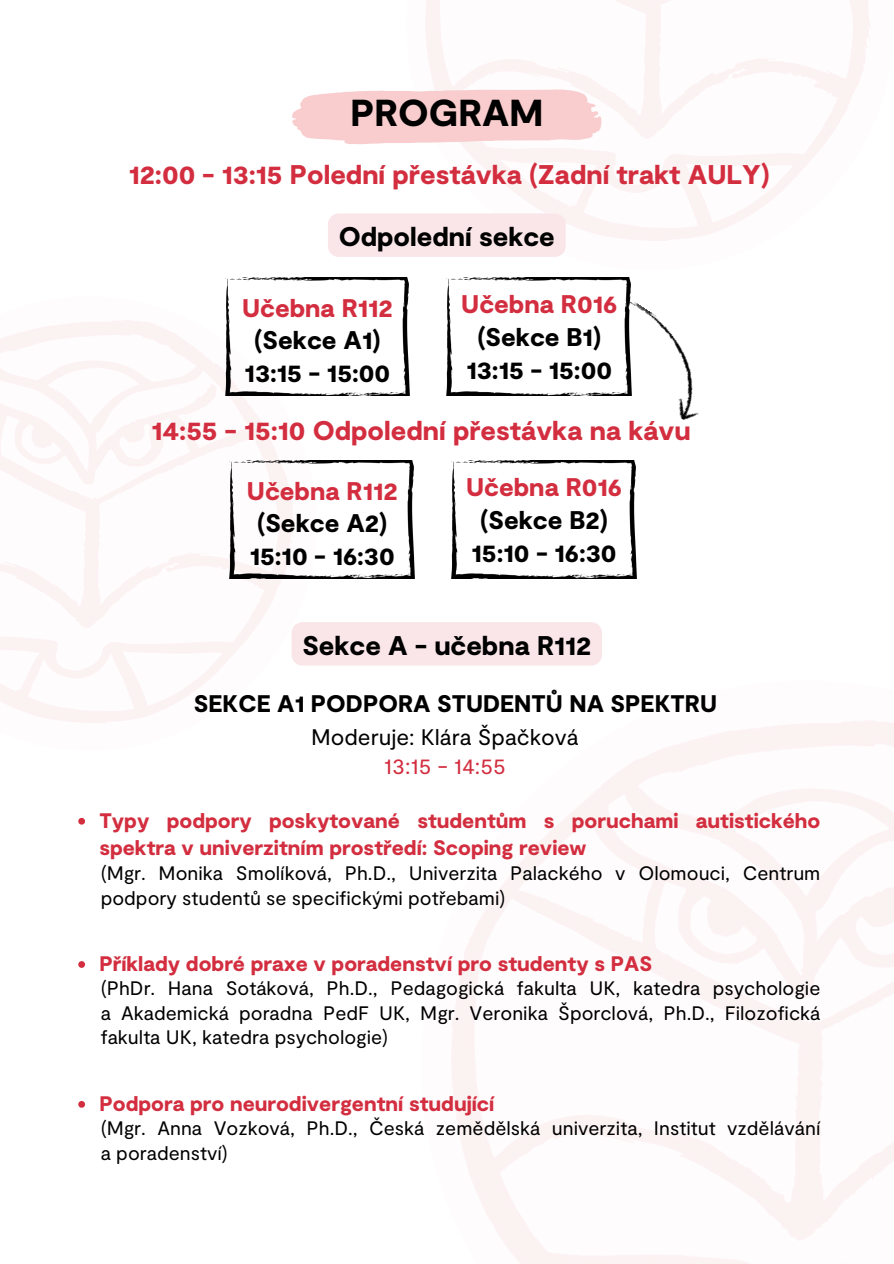
<style>
.page{position:relative;width:894px;height:1264px;background:#fff}
.page>*{position:absolute;margin:0;border:0;box-sizing:border-box;transform-origin:0 0}
.t1{font:900 37.5px "Moderat";color:#000}
.t2{font:900 27px "Moderat";color:#d32e3f}
.t3{font:900 27px "Moderat";color:#000}
.t4{font:900 25.5px/32.7px "Moderat";color:#000;text-align:center}
.t5{font:900 24px "Moderat";color:#000}
.t6{font:22.5px/29.2px "Moderat";color:#000;text-align:center}
.t7{font:900 21px/27px "Moderat";color:#d32e3f}
.t8{font:19.5px/24.8px "Moderat";color:#000}
.s1{color:#d32e3f}
</style>
<div class="page">
<img style="left:0;top:320px;width:309px;height:403px">
<svg style="left:292px;top:89px;width:309px;height:55px;background:#f9d3d4"></svg>
<img style="left:225px;top:277px;width:184px;height:119px">
<img style="left:631px;top:302px;width:68px;height:118px">
<div style="left:328px;top:213px;width:237px;height:44px;background:#fae6e8"></div>
<div style="left:291px;top:622px;width:311px;height:43px;background:#fae6e8"></div>
<svg style="left:78px;top:817px;width:7px;height:7px"></svg>
<svg style="left:78px;top:961px;width:7px;height:6px"></svg>
<svg style="left:78px;top:1101px;width:7px;height:6px"></svg>
<img style="left:446px;top:277px;width:185px;height:119px">
<img style="left:230px;top:460px;width:184px;height:118px">
<img style="left:451px;top:460px;width:185px;height:118px">
<p class="t1" style="left:350px;top:88px;width:194px">PROGRAM</p>
<h2 class="t2" style="left:129px;top:157px;width:642px">12:00 - 13:15 Polední přestávka (Zadní trakt AULY)</h2>
<h2 class="t3" style="left:338px;top:219px;width:217px">Odpolední sekce</h2>
<p class="t4" style="left:242px;top:290px;width:152px"><span class="s1">Učebna R112 </span>(Sekce A1)<br>13:15 - 15:00</p>
<h2 class="t4" style="left:461px;top:287px;width:157px"><span class="s1">Učebna R016 </span>(Sekce B1)<br>13:15 - 15:00</h2>
<p class="t2" style="left:151px;top:413px;width:540px">14:55 - 15:10 Odpolední přestávka na kávu</p>
<h3 class="t4" style="left:247px;top:473px;width:152px;text-align:left"><span class="s1">Učebna R112 </span>(Sekce A2)<br>15:10 - 16:30</h3>
<p class="t4" style="left:466px;top:470px;width:157px"><span class="s1">Učebna R016 </span>(Sekce B2)<br>15:10 - 16:30</p>
<h2 class="t3" style="left:302px;top:627px;width:290px">Sekce A - učebna R112</h2>
<p class="t5" style="left:194px;top:687px;width:524px">SEKCE A1 PODPORA STUDENTŮ NA SPEKTRU</p>
<h2 class="t6" style="left:311px;top:721px;width:269px">Moderuje: Klára Špačková<br><span class="s1">13:15 - 14:55</span></h2>
<p class="t7" style="left:99px;top:806px;width:722px">Typy podpory poskytované studentům s poruchami autistického spektra v univerzitním prostředí: Scoping review</p>
<p class="t8" style="left:101px;top:859px;width:721px">(Mgr. Monika Smolíková, Ph.D., Univerzita Palackého v Olomouci, Centrum podpory studentů se specifickými potřebami)</p>
<h2 class="t7" style="left:99px;top:949px;width:554px">Příklady dobré praxe v poradenství pro studenty s PAS</h2>
<p class="t8" style="left:101px;top:974px;width:721px;text-align:justify">(PhDr. Hana Sotáková, Ph.D., Pedagogická fakulta UK, katedra psychologie a Akademická poradna PedF UK, Mgr. Veronika Šporclová, Ph.D., Filozofická fakulta UK, katedra psychologie)</p>
<h2 class="t7" style="left:99px;top:1089px;width:396px">Podpora pro neurodivergentní studující</h2>
<p class="t8" style="left:101px;top:1114px;width:721px">(Mgr. Anna Vozková, Ph.D., Česká zemědělská univerzita, Institut vzdělávání a poradenství)</p>
</div>
